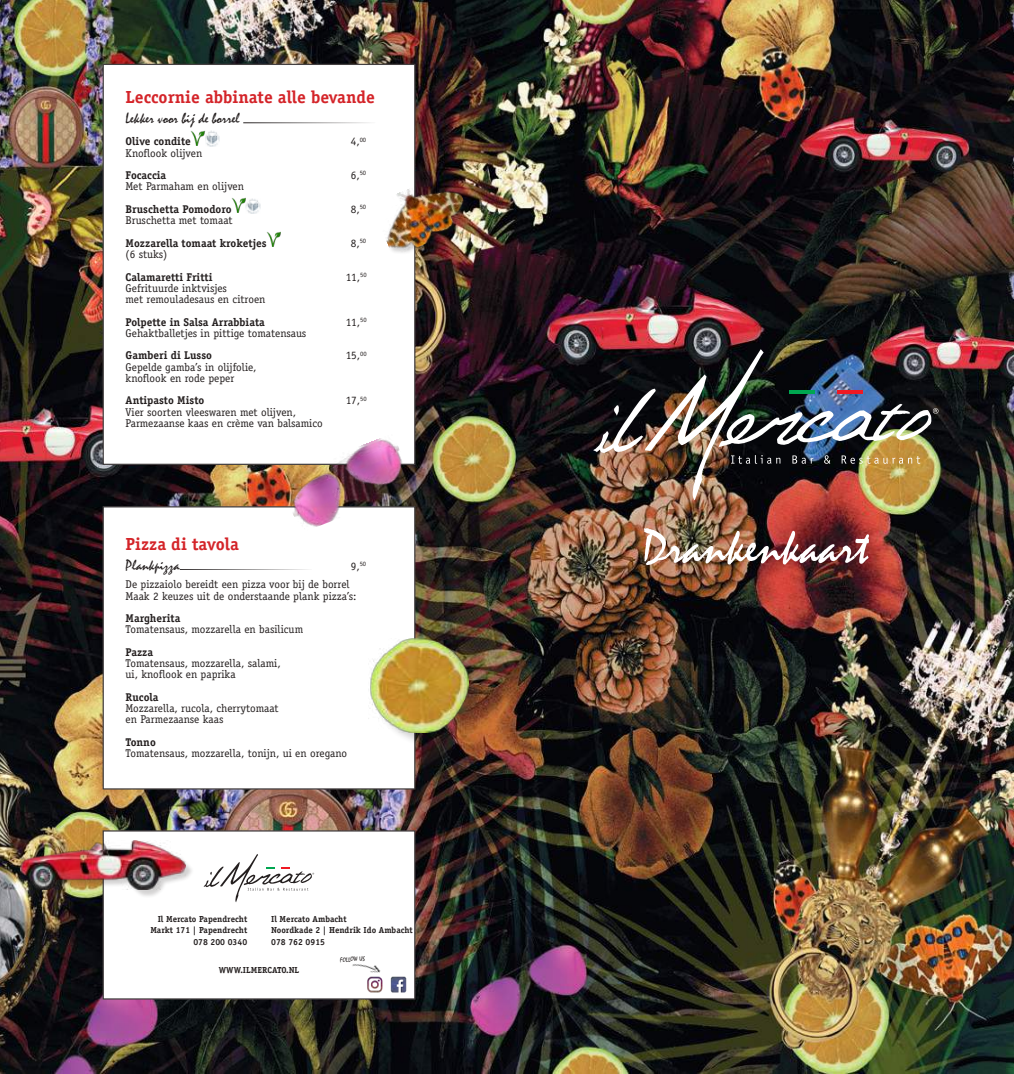
<style>
.page{position:relative;width:1014px;height:1074px;background:#fff}
.page>*{position:absolute;margin:0;border:0;box-sizing:border-box;transform-origin:0 0}
.t1{font:50.38px "Mistral";color:#fff}
.t2{font:700 17.5px "Officina Serif Std";color:#d42429}
.t3{font:15px "Mistral";color:#241f1f}
.t4{font:11.25px/11.2px "Officina Serif Std";color:#241f1f}
.t5{font:700 11.25px "Officina Serif Std";color:#241f1f}
.t6{font:700 8.75px/11.2px "Officina Serif Std";color:#241f1f;text-align:right}
.t7{font:6.62px "Mistral";color:#241f1f}
</style>
<div class="page">
<img style="left:0;top:0;width:1013px;height:1074px">
<div style="left:103px;top:64px;width:312px;height:401px;background:#fff;border:1px solid #444041"></div>
<hr style="left:243px;top:123px;width:132px;height:1px;background:#241f1f">
<img style="left:191px;top:130px;width:14px;height:15px">
<img style="left:205px;top:131px;width:14px;height:15px">
<img style="left:232px;top:197px;width:28px;height:16px">
<img style="left:266px;top:231px;width:15px;height:16px">
<div style="left:103px;top:506px;width:312px;height:283px;background:#fff;border:1px solid #444041"></div>
<hr style="left:180px;top:569px;width:132px;height:1px;background:#241f1f">
<div style="left:103px;top:830px;width:312px;height:169px;background:#fff;border:1px solid #444041"></div>
<svg style="left:203px;top:854px;width:111px;height:48px"></svg>
<img style="left:390px;top:976px;width:17px;height:17px">
<img style="left:352px;top:964px;width:31px;height:29px">
<img style="left:386px;top:171px;width:87px;height:86px">
<div style="left:373px;top:641px;width:111px;height:106px;background:#241f1f;opacity:.2"></div>
<img style="left:369px;top:639px;width:100px;height:93px">
<div style="left:22px;top:842px;width:172px;height:57px;background:#241f1f;opacity:.2"></div>
<img style="left:21px;top:840px;width:165px;height:50px">
<img style="left:278px;top:433px;width:137px;height:100px">
<img style="left:593px;top:349px;width:345px;height:151px">
<h2 class="t2" style="left:126px;top:86px;width:251px">Leccornie abbinate alle bevande</h2>
<h3 class="t3" style="left:126px;top:109px;width:115px">Lekker voor bij de borrel</h3>
<p class="t5" style="left:126px;top:135px;width:67px">Olive condite</p>
<p class="t4" style="left:351px;top:136px;width:17px">4,<sup>00</sup></p>
<p class="t4" style="left:126px;top:147px;width:78px">Knoflook olijven</p>
<p class="t5" style="left:126px;top:168px;width:42px">Focaccia</p>
<p class="t4" style="left:351px;top:170px;width:17px">6,<sup>50</sup></p>
<p class="t4" style="left:126px;top:181px;width:120px">Met Parmaham en olijven</p>
<p class="t5" style="left:126px;top:202px;width:108px">Bruschetta Pomodoro</p>
<p class="t4" style="left:351px;top:203px;width:17px">8,<sup>50</sup></p>
<p class="t4" style="left:126px;top:215px;width:109px">Bruschetta met tomaat</p>
<p class="t5" style="left:126px;top:236px;width:142px">Mozzarella tomaat kroketjes</p>
<p class="t4" style="left:351px;top:237px;width:17px">8,<sup>50</sup></p>
<p class="t4" style="left:126px;top:248px;width:43px">(6 stuks)</p>
<p class="t5" style="left:126px;top:270px;width:88px">Calamaretti Fritti</p>
<p class="t4" style="left:345px;top:271px;width:23px">11,<sup>50</sup></p>
<p class="t4" style="left:126px;top:282px;width:141px">Gefrituurde inktvisjes<br>met remouladesaus en citroen</p>
<p class="t5" style="left:126px;top:315px;width:141px">Polpette in Salsa Arrabbiata</p>
<p class="t4" style="left:345px;top:316px;width:23px">11,<sup>50</sup></p>
<p class="t4" style="left:126px;top:327px;width:182px">Gehaktballetjes in pittige tomatensaus</p>
<p class="t5" style="left:126px;top:348px;width:88px">Gamberi di Lusso</p>
<p class="t4" style="left:345px;top:350px;width:23px">15,<sup>00</sup></p>
<p class="t4" style="left:126px;top:361px;width:132px">Gepelde gamba’s in olijfolie, knoflook en rode peper</p>
<p class="t5" style="left:126px;top:393px;width:80px">Antipasto Misto</p>
<p class="t4" style="left:345px;top:395px;width:23px">17,<sup>50</sup></p>
<p class="t4" style="left:126px;top:406px;width:199px">Vier soorten vleeswaren met olijven,<br>Parmezaanse kaas en crème van balsamico</p>
<h2 class="t2" style="left:126px;top:532px;width:115px">Pizza di tavola</h2>
<h3 class="t3" style="left:126px;top:556px;width:56px">Plankpizza</h3>
<p class="t4" style="left:351px;top:560px;width:17px">9,<sup>50</sup></p>
<p class="t4" style="left:126px;top:579px;width:232px">De pizzaiolo bereidt een pizza voor bij de borrel<br>Maak 2 keuzes uit de onderstaande plank pizza’s:</p>
<p class="t5" style="left:126px;top:611px;width:56px">Margherita</p>
<p class="t4" style="left:126px;top:624px;width:179px">Tomatensaus, mozzarella en basilicum</p>
<p class="t5" style="left:126px;top:645px;width:29px">Pazza</p>
<p class="t4" style="left:126px;top:657px;width:157px">Tomatensaus, mozzarella, salami, ui, knoflook en paprika</p>
<p class="t5" style="left:126px;top:690px;width:34px">Rucola</p>
<p class="t4" style="left:126px;top:702px;width:155px">Mozzarella, rucola, cherrytomaat en Parmezaanse kaas</p>
<p class="t5" style="left:126px;top:735px;width:32px">Tonno</p>
<p class="t4" style="left:126px;top:747px;width:223px">Tomatensaus, mozzarella, tonijn, ui en oregano</p>
<p class="t6" style="left:150px;top:913px;width:98px">Il Mercato Papendrecht<br>Markt 171 | Papendrecht<br>078 200 0340</p>
<p class="t6" style="left:271px;top:913px;width:143px;text-align:left">Il Mercato Ambacht<br>Noordkade 2 | Hendrik Ido Ambacht<br>078 762 0915</p>
<p class="t6" style="left:219px;top:964px;width:82px">WWW.ILMERCATO.NL</p>
<p class="t7" style="left:339px;top:956px;width:27px;rotate:-4deg">FOLLOW US</p>
<h1 class="t1" style="left:642px;top:516px;width:227px">Drankenkaart</h1>
</div>
